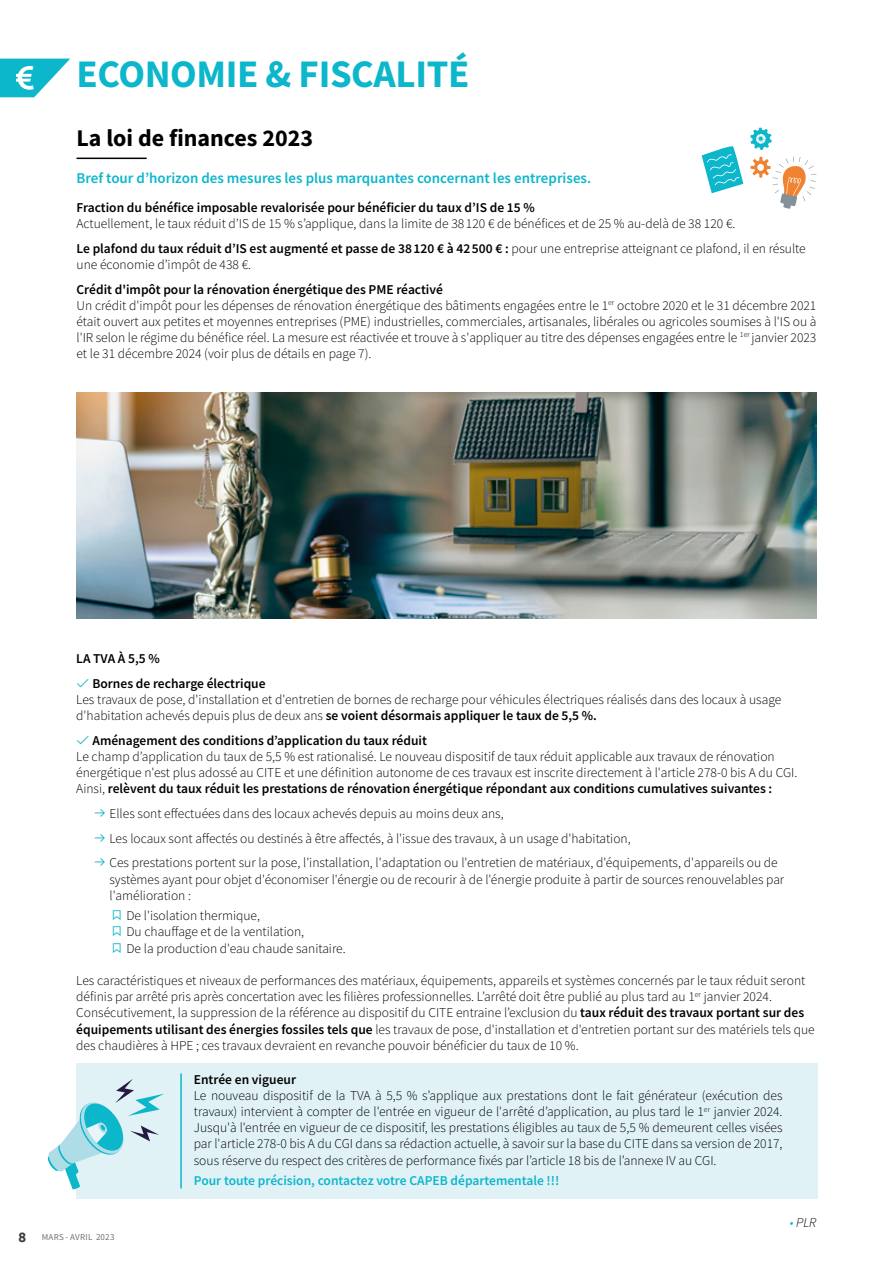
<style>
.page{position:relative;width:893px;height:1263px;background:#fff}
.page>*{position:absolute;margin:0;border:0;box-sizing:border-box;transform-origin:0 0}
.t1{font:700 39px "Source Sans Pro";letter-spacing:-.01em;color:#0cb6cb}
.t2{font:700 24px "Source Sans Pro";color:#000}
.t3{font:600 15px "Source Sans Pro";color:#0cb6cb}
.t4{font:300 13.5px/16.2px "Source Sans Pro";color:#000}
.t5{font:600 13.5px/24.8px "Source Sans Pro";color:#000}
.t6{font:600 13.5px "Source Sans Pro";color:#0cb6cb}
.t7{font:italic 300 13.5px "Source Sans Pro";color:#000}
.t8{font:700 13.5px "Ubuntu";color:#3c3c3b}
.t9{font:9px "Source Sans Pro";letter-spacing:.025em;color:#727576}
.s1{font-weight:600}
.s2{color:#0cb6cb}
</style>
<div class="page">
<div style="left:76px;top:1063px;width:742px;height:136px;background:#e1f2f6"></div>
<svg style="left:0;top:59px;width:70px;height:38px"></svg>
<hr style="left:77px;top:158px;width:70px;height:1px;background:#000">
<hr style="left:180px;top:1073px;width:2px;height:115px;background:#0cb6cb">
<svg style="left:47px;top:1079px;width:117px;height:110px"></svg>
<img style="left:77px;top:392px;width:739px;height:226px">
<svg style="left:702px;top:146px;width:41px;height:47px"></svg>
<svg style="left:783px;top:199px;width:9px;height:10px"></svg>
<svg style="left:750px;top:156px;width:66px;height:50px"></svg>
<svg style="left:750px;top:128px;width:22px;height:22px"></svg>
<h1 class="t1" style="left:77px;top:48px;width:394px">ECONOMIE &amp; FISCALITÉ</h1>
<h2 class="t2" style="left:77px;top:121px;width:238px">La loi de finances 2023</h2>
<p class="t3" style="left:77px;top:168px;width:516px">Bref tour d’horizon des mesures les plus marquantes concernant les entreprises.</p>
<p class="t5" style="left:77px;top:195px;width:460px">Fraction du bénéfice imposable revalorisée pour bénéficier du taux d’IS de 15 %</p>
<p class="t4" style="left:77px;top:211px;width:731px;line-height:24.8px">Actuellement, le taux réduit d’IS de 15 % s’applique, dans la limite de 38 120 € de bénéfices et de 25 % au-delà de 38 120 €.<br><span class="s1">Le plafond du taux réduit d’IS est augmenté et passe de 38120 € à 42500 € :</span> pour une entreprise atteignant ce plafond, il en résulte</p>
<p class="t4" style="left:77px;top:256px;width:176px">une économie d’impôt de 438 €.</p>
<p class="t5" style="left:77px;top:277px;width:368px">Crédit d'impôt pour la rénovation énergétique des PME réactivé</p>
<p class="t4" style="left:77px;top:297px;width:741px;text-align:justify">Un crédit d'impôt pour les dépenses de rénovation énergétique des bâtiments engagées entre le 1<sup>er</sup> octobre 2020 et le 31 décembre 2021 était ouvert aux petites et moyennes entreprises (PME) industrielles, commerciales, artisanales, libérales ou agricoles soumises à l'IS ou à l'IR selon le régime du bénéfice réel. La mesure est réactivée et trouve à s'appliquer au titre des dépenses engagées entre le <sup>1er</sup> janvier 2023 et le 31 décembre 2024 (voir plus de détails en page 7).</p>
<p class="t8" style="left:19px;top:1229px;width:9px">8</p>
<p class="t5" style="left:92px;top:646px;width:175px;text-indent:-16px">LA TVA À 5,5 %<br>Bornes de recharge électrique</p>
<p class="t4" style="left:76px;top:691px;width:706px">Les travaux de pose, d'installation et d'entretien de bornes de recharge pour véhicules électriques réalisés dans des locaux à usage d'habitation achevés depuis plus de deux ans <span class="s1">se voient désormais appliquer le taux de 5,5 %.</span></p>
<p class="t5" style="left:92px;top:728px;width:336px">Aménagement des conditions d’application du taux réduit</p>
<p class="t4" style="left:76px;top:748px;width:723px">Le champ d’application du taux de 5,5 % est rationalisé. Le nouveau dispositif de taux réduit applicable aux travaux de rénovation énergétique n'est plus adossé au CITE et une définition autonome de ces travaux est inscrite directement à l'article 278-0 bis A du CGI.<br>Ainsi, <span class="s1">relèvent du taux réduit les prestations de rénovation énergétique répondant aux conditions cumulatives suivantes :</span></p>
<p class="t4" style="left:109px;top:801px;width:670px;line-height:24.8px">Elles sont effectuées dans des locaux achevés depuis au moins deux ans,<br>Les locaux sont affectés ou destinés à être affectés, à l'issue des travaux, à un usage d'habitation,<br>Ces prestations portent sur la pose, l'installation, l'adaptation ou l'entretien de matériaux, d'équipements, d'appareils ou de</p>
<p class="t4" style="left:109px;top:871px;width:676px">systèmes ayant pour objet d'économiser l'énergie ou de recourir à de l'énergie produite à partir de sources renouvelables par l'amélioration :</p>
<p class="t4" style="left:126px;top:908px;width:221px">De l'isolation thermique,<br>Du chauffage et de la ventilation,<br>De la production d'eau chaude sanitaire.</p>
<p class="t4" style="left:76px;top:972px;width:740px">Les caractéristiques et niveaux de performances des matériaux, équipements, appareils et systèmes concernés par le taux réduit seront définis par arrêté pris après concertation avec les filières professionnelles. L’arrêté doit être publié au plus tard au 1<sup>er</sup> janvier 2024.<br>Consécutivement, la suppression de la référence au dispositif du CITE entraine l’exclusion du <span class="s1">taux réduit des travaux portant sur des équipements utilisant des énergies fossiles tels que</span> les travaux de pose, d'installation et d'entretien portant sur des matériels tels que des chaudières à HPE ; ces travaux devraient en revanche pouvoir bénéficier du taux de 10 %.</p>
<p class="t9" style="left:42px;top:1231px;width:74px">MARS - AVRIL 2023</p>
<p class="t5" style="left:194px;top:1066px;width:104px">Entrée en vigueur</p>
<p class="t4" style="left:194px;top:1087px;width:590px;text-align:justify">Le nouveau dispositif de la TVA à 5,5 % s’applique aux prestations dont le fait générateur (exécution des travaux) intervient à compter de l'entrée en vigueur de l'arrêté d’application, au plus tard le 1<sup>er</sup> janvier 2024.<br>Jusqu'à l'entrée en vigueur de ce dispositif, les prestations éligibles au taux de 5,5 % demeurent celles visées par l'article 278-0 bis A du CGI dans sa rédaction actuelle, à savoir sur la base du CITE dans sa version de 2017, sous réserve du respect des critères de performance fixés par l’article 18 bis de l’annexe IV au CGI.</p>
<p class="t6" style="left:194px;top:1172px;width:367px">Pour toute précision, contactez votre CAPEB départementale !!!</p>
<p class="t7" style="left:790px;top:1214px;width:28px"><span class="s2">•</span> PLR</p>
</div>
